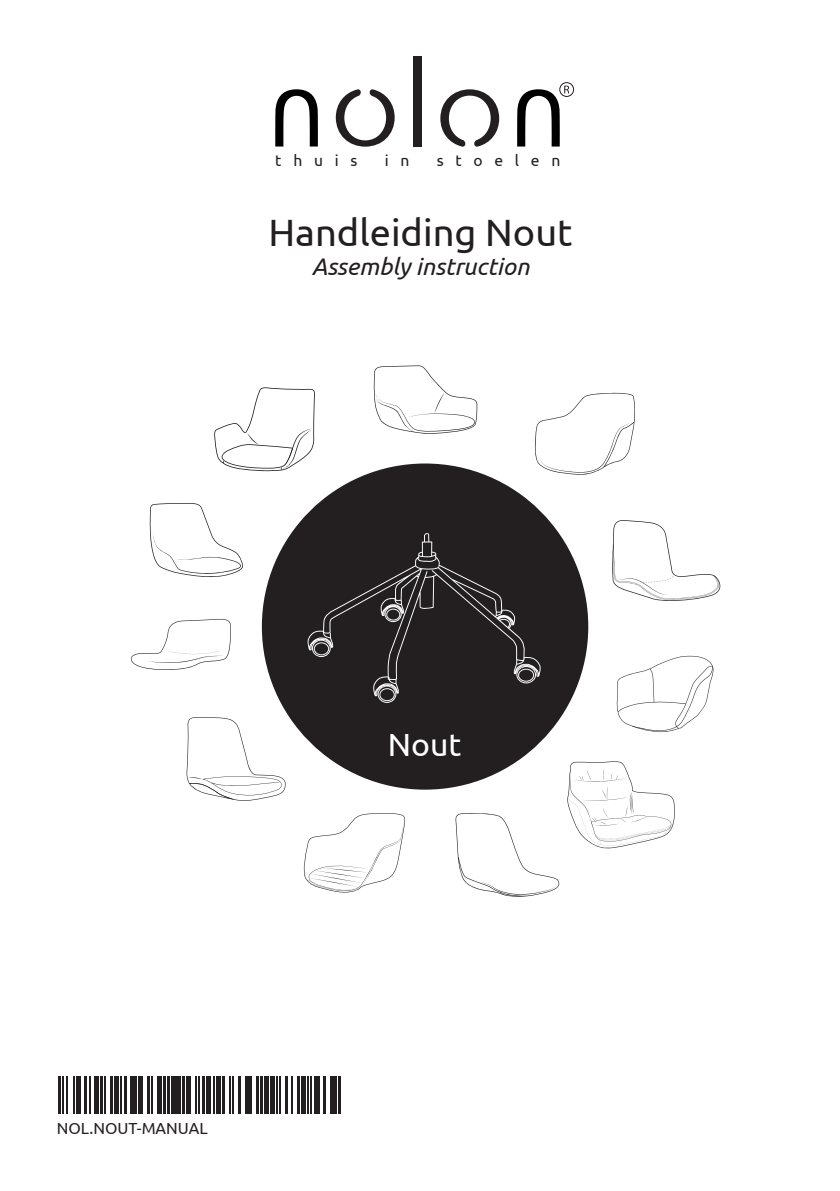
<style>
.page{position:relative;width:840px;height:1191px;background:#fff}
.page>*{position:absolute;margin:0;border:0;box-sizing:border-box;transform-origin:0 0}
.t1{font:38px "Ubuntu";color:#231f20}
.t2{font:32px "Ubuntu";color:#fff}
.t3{font:italic 24px "Ubuntu";color:#231f20}
.t4{font:16px "Ubuntu";color:#231f20}
.t5{font:15.8px "Ubuntu";letter-spacing:.755em;color:#231f20}
</style>
<div class="page">
<div style="left:413px;top:57px;width:8px;height:90px;background:#231f20"></div>
<svg style="left:335px;top:89px;width:59px;height:58px"></svg>
<svg style="left:440px;top:89px;width:59px;height:58px"></svg>
<svg style="left:275px;top:89px;width:43px;height:57px"></svg>
<div style="left:559px;top:82px;width:14px;height:15px;border:1px solid #231f20;border-radius:50%"></div>
<svg style="left:517px;top:86px;width:52px;height:60px"></svg>
<div style="left:262px;top:463px;width:326px;height:326px;background:#231f20;border-radius:50%"></div>
<svg style="left:616px;top:655px;width:97px;height:77px"></svg>
<svg style="left:373px;top:365px;width:104px;height:69px"></svg>
<svg style="left:214px;top:387px;width:101px;height:84px"></svg>
<svg style="left:149px;top:503px;width:95px;height:74px"></svg>
<svg style="left:186px;top:717px;width:100px;height:83px"></svg>
<svg style="left:303px;top:813px;width:102px;height:80px"></svg>
<svg style="left:534px;top:393px;width:100px;height:82px"></svg>
<svg style="left:455px;top:813px;width:104px;height:83px"></svg>
<svg style="left:131px;top:618px;width:100px;height:52px"></svg>
<svg style="left:567px;top:761px;width:107px;height:88px"></svg>
<svg style="left:612px;top:520px;width:108px;height:81px"></svg>
<svg style="left:60px;top:1076px;width:275px;height:38px"></svg>
<hr style="left:58px;top:1076px;width:2px;height:38px;background:#231f20">
<hr style="left:62px;top:1076px;width:1px;height:38px;background:#231f20">
<hr style="left:66px;top:1076px;width:1px;height:38px;background:#231f20">
<hr style="left:73px;top:1076px;width:2px;height:38px;background:#231f20">
<hr style="left:76px;top:1076px;width:4px;height:38px;background:#231f20">
<hr style="left:84px;top:1076px;width:3px;height:38px;background:#231f20">
<hr style="left:89px;top:1076px;width:1px;height:38px;background:#231f20">
<div style="left:94px;top:1076px;width:5px;height:38px;background:#231f20"></div>
<hr style="left:100px;top:1076px;width:3px;height:38px;background:#231f20">
<hr style="left:104px;top:1076px;width:2px;height:38px;background:#231f20">
<hr style="left:110px;top:1076px;width:3px;height:38px;background:#231f20">
<hr style="left:114px;top:1076px;width:4px;height:38px;background:#231f20">
<hr style="left:120px;top:1076px;width:1px;height:38px;background:#231f20">
<hr style="left:124px;top:1076px;width:3px;height:38px;background:#231f20">
<hr style="left:130px;top:1076px;width:4px;height:38px;background:#231f20">
<hr style="left:135px;top:1076px;width:2px;height:38px;background:#231f20">
<div style="left:138px;top:1076px;width:5px;height:38px;background:#231f20"></div>
<hr style="left:147px;top:1076px;width:3px;height:38px;background:#231f20">
<hr style="left:151px;top:1076px;width:2px;height:38px;background:#231f20">
<hr style="left:157px;top:1076px;width:4px;height:38px;background:#231f20">
<hr style="left:162px;top:1076px;width:3px;height:38px;background:#231f20">
<hr style="left:167px;top:1076px;width:3px;height:38px;background:#231f20">
<hr style="left:171px;top:1076px;width:4px;height:38px;background:#231f20">
<hr style="left:177px;top:1076px;width:4px;height:38px;background:#231f20">
<hr style="left:182px;top:1076px;width:3px;height:38px;background:#231f20">
<hr style="left:187px;top:1076px;width:4px;height:38px;background:#231f20">
<hr style="left:195px;top:1076px;width:1px;height:38px;background:#231f20">
<hr style="left:198px;top:1076px;width:1px;height:38px;background:#231f20">
<hr style="left:202px;top:1076px;width:3px;height:38px;background:#231f20">
<div style="left:206px;top:1076px;width:5px;height:38px;background:#231f20"></div>
<hr style="left:213px;top:1076px;width:2px;height:38px;background:#231f20">
<div style="left:216px;top:1076px;width:5px;height:38px;background:#231f20"></div>
<hr style="left:222px;top:1076px;width:3px;height:38px;background:#231f20">
<hr style="left:229px;top:1076px;width:1px;height:38px;background:#231f20">
<hr style="left:232px;top:1076px;width:1px;height:38px;background:#231f20">
<hr style="left:238px;top:1076px;width:2px;height:38px;background:#231f20">
<hr style="left:245px;top:1076px;width:1px;height:38px;background:#231f20">
<div style="left:247px;top:1076px;width:5px;height:38px;background:#231f20"></div>
<hr style="left:256px;top:1076px;width:3px;height:38px;background:#231f20">
<hr style="left:260px;top:1076px;width:3px;height:38px;background:#231f20">
<div style="left:264px;top:1076px;width:5px;height:38px;background:#231f20"></div>
<hr style="left:270px;top:1076px;width:4px;height:38px;background:#231f20">
<hr style="left:276px;top:1076px;width:1px;height:38px;background:#231f20">
<hr style="left:279px;top:1076px;width:1px;height:38px;background:#231f20">
<hr style="left:284px;top:1076px;width:3px;height:38px;background:#231f20">
<hr style="left:291px;top:1076px;width:2px;height:38px;background:#231f20">
<hr style="left:297px;top:1076px;width:3px;height:38px;background:#231f20">
<div style="left:301px;top:1076px;width:5px;height:38px;background:#231f20"></div>
<hr style="left:307px;top:1076px;width:1px;height:38px;background:#231f20">
<hr style="left:310px;top:1076px;width:1px;height:38px;background:#231f20">
<div style="left:314px;top:1076px;width:6px;height:38px;background:#231f20"></div>
<hr style="left:323px;top:1076px;width:2px;height:38px;background:#231f20">
<hr style="left:330px;top:1076px;width:4px;height:38px;background:#231f20">
<hr style="left:335px;top:1076px;width:2px;height:38px;background:#231f20">
<hr style="left:338px;top:1076px;width:3px;height:38px;background:#231f20">
<svg style="left:307px;top:533px;width:233px;height:170px"></svg>
<p class="t5" style="left:275px;top:151px;width:84px">thuis</p>
<p class="t5" style="left:384px;top:151px;width:26px">i n</p>
<p class="t5" style="left:436px;top:151px;width:125px">stoelen</p>
<p class="t1" style="left:268px;top:210px;width:305px">Handleiding Nout</p>
<p class="t3" style="left:311px;top:252px;width:219px">Assembly instruction</p>
<p class="t4" style="left:57px;top:1118px;width:152px">NOL.NOUT-MANUAL</p>
<p class="t2" style="left:387px;top:725px;width:75px">Nout</p>
</div>
